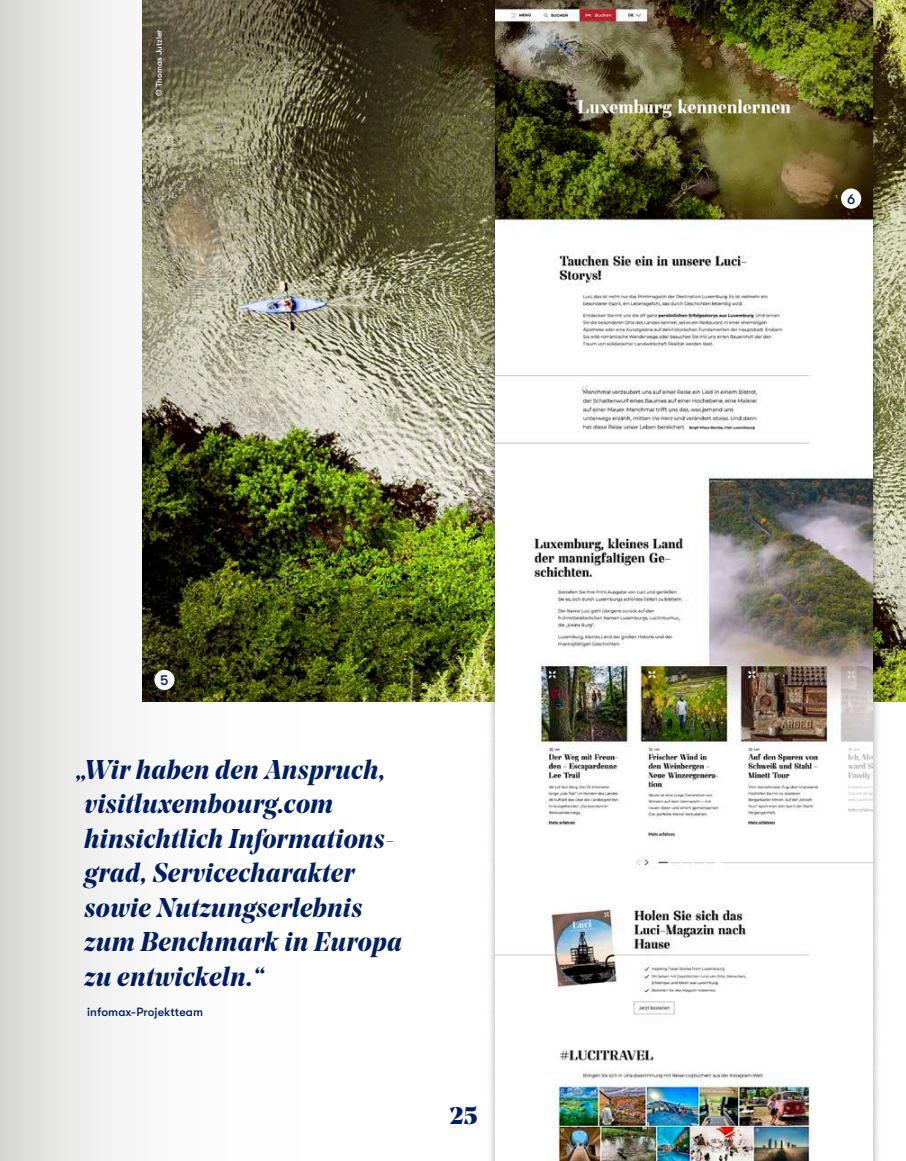
<style>
.page{position:relative;width:906px;height:1161px;background:#fff}
.page>*{position:absolute;margin:0;border:0;box-sizing:border-box;transform-origin:0 0}
.t1{font:italic 700 27px/34.5px "Noe Display";letter-spacing:.01em;color:#002064}
.t2{font:900 24px "Noe Display";color:#002064}
.t3{font:500 14.25px "GT Walsheim";color:#002064}
.t4{font:500 12px "GT Walsheim";letter-spacing:.01em;color:#002064}
.t5{font:500 8.25px "GT Walsheim";letter-spacing:.01em;color:#fff}
</style>
<div class="page">
<img style="left:338px;top:0;width:568px;height:701px">
<div style="left:486px;top:0;width:395px;height:1161px;background:#000;opacity:.4"></div>
<img style="left:496px;top:0;width:376px;height:1161px">
<div style="left:841px;top:188px;width:20px;height:21px;background:#fff;border-radius:50%"></div>
<svg style="left:0;top:0;width:338px;height:1161px"></svg>
<p class="t5" style="left:154px;top:96px;width:68px;rotate:-90deg">© Thomas Jutzler</p>
<p class="t3" style="left:160px;top:672px;width:10px">5</p>
<p class="t1" style="left:85px;top:751px;width:319px;text-indent:-8px">„Wir haben den Anspruch, visitluxembourg.com hinsichtlich Informations-- grad, Servicecharakter sowie Nutzungserlebnis zum Benchmark in Europa zu entwickeln.“</p>
<p class="t4" style="left:87px;top:1005px;width:117px">infomax-Projektteam</p>
<p class="t2" style="left:449px;top:1099px;width:30px">25</p>
<p class="t3" style="left:847px;top:191px;width:10px">6</p>
</div>
